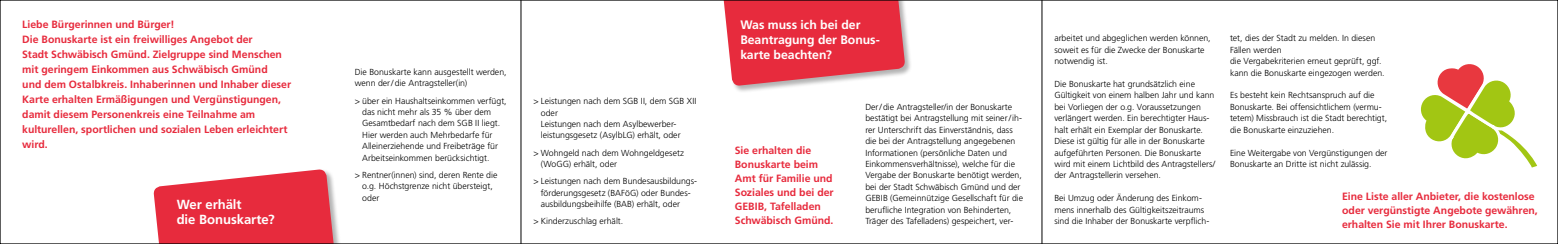
<style>
.page{position:relative;width:1558px;height:244px;background:#fff}
.page>*{position:absolute;margin:0;border:0;box-sizing:border-box;transform-origin:0 0}
.t1{font:700 13.12px/14.9px "Frutiger";letter-spacing:-.005em;color:#fff}
.t2{font:700 12.25px/14.9px "Frutiger";letter-spacing:-.005em;color:#fff}
.t3{font:700 10.5px/14.9px "Frutiger";color:#e72b3d}
.t4{font:300 8.75px/11.4px "Frutiger";color:#000}
</style>
<div class="page">
<div style="left:153px;top:169px;width:190px;height:74px;background:#000;opacity:.3"></div>
<svg style="left:153px;top:169px;width:183px;height:72px;background:#e94c5b"></svg>
<div style="left:721px;top:0;width:191px;height:93px;background:#000;opacity:.3"></div>
<svg style="left:721px;top:2px;width:184px;height:84px;background:#e64756"></svg>
<svg style="left:1421px;top:64px;width:116px;height:103px"></svg>
<hr style="left:521px;top:0;width:1px;height:243px;background:#000">
<hr style="left:1042px;top:0;width:1px;height:243px;background:#000">
<p class="t3" style="left:22px;top:17px;width:270px">Liebe Bürgerinnen und Bürger!<br>Die Bonuskarte ist ein freiwilliges Angebot der<br>Stadt Schwäbisch Gmünd. Zielgruppe sind Menschen mit geringem Einkommen aus Schwäbisch Gmünd<br>und dem Ostalbkreis. Inhaberinnen und Inhaber dieser Karte erhalten Ermäßigungen und Vergünstigungen, damit diesem Personenkreis eine Teilnahme am kulturellen, sportlichen und sozialen Leben erleichtert wird.</p>
<h1 class="t1" style="left:177px;top:196px;width:100px">Wer erhält<br>die Bonuskarte?</h1>
<p class="t4" style="left:355px;top:66px;width:153px">Die Bonuskarte kann ausgestellt werden, wenn der/die Antragsteller(in)</p>
<p class="t4" style="left:362px;top:94px;width:146px;text-indent:-7px">&gt; über ein Haushaltseinkommen verfügt, das nicht mehr als 35 % über dem Gesamtbedarf nach dem SGB II liegt.<br>Hier werden auch Mehrbedarfe für Alleinerziehende und Freibeträge für Arbeitseinkommen berücksichtigt.</p>
<p class="t4" style="left:362px;top:168px;width:137px;text-indent:-7px">&gt; Rentner(innen) sind, deren Rente die o.g. Höchstgrenze nicht übersteigt, oder</p>
<p class="t4" style="left:541px;top:95px;width:157px;text-indent:-7px">&gt; Leistungen nach dem SGB II, dem SGB XII oder<br>Leistungen nach dem Asylbewerber&shy;leistungsgesetz (AsylbLG) erhält, oder</p>
<p class="t4" style="left:541px;top:146px;width:145px;text-indent:-7px">&gt; Wohngeld nach dem Wohngeldgesetz (WoGG) erhält, oder</p>
<p class="t4" style="left:541px;top:175px;width:158px;text-indent:-7px">&gt; Leistungen nach dem Bundesausbildungs&shy;förderungsgesetz (BAFöG) oder Bundes&shy;ausbildungsbeihilfe (BAB) erhält, oder</p>
<p class="t4" style="left:533px;top:214px;width:91px">&gt; Kinderzuschlag erhält.</p>
<h2 class="t2" style="left:740px;top:18px;width:141px">Was muss ich bei der<br>Beantragung der Bonus&shy;karte beachten?</h2>
<p class="t3" style="left:735px;top:142px;width:100px;line-height:14px">Sie erhalten die<br>Bonuskarte beim<br>Amt für Familie und<br>Soziales und bei der<br>GEBIB, Tafelladen<br>Schwäbisch Gmünd.</p>
<p class="t4" style="left:865px;top:101px;width:159px">Der/die Antragsteller/in der Bonuskarte bestätigt bei Antragstellung mit seiner/ih&shy;rer Unterschrift das Einverständnis, dass die bei der Antragstellung angegebenen Informationen (persönliche Daten und Einkommensverhältnisse), welche für die Vergabe der Bonuskarte benötigt werden, bei der Stadt Schwäbisch Gmünd und der GEBIB (Gemeinnützige Gesellschaft für die berufliche Integration von Behinderten, Träger des Tafelladens) gespeichert, ver-</p>
<p class="t4" style="left:1054px;top:32px;width:158px">arbeitet und abgeglichen werden können, soweit es für die Zwecke der Bonuskarte notwendig ist.</p>
<p class="t4" style="left:1054px;top:78px;width:162px">Die Bonuskarte hat grundsätzlich eine Gültigkeit von einem halben Jahr und kann bei Vorliegen der o.g. Voraussetzungen verlängert werden. Ein berechtigter Haus&shy;halt erhält ein Exemplar der Bonuskarte.<br>Diese ist gültig für alle in der Bonuskarte aufgeführten Personen. Die Bonuskarte wird mit einem Lichtbild des Antragstellers/ der Antragstellerin versehen.</p>
<p class="t4" style="left:1054px;top:192px;width:156px">Bei Umzug oder Änderung des Einkom&shy;mens innerhalb des Gültigkeitszeitraums sind die Inhaber der Bonuskarte verpflich-</p>
<p class="t4" style="left:1230px;top:32px;width:156px">tet, dies der Stadt zu melden. In diesen Fällen werden<br>die Vergabekriterien erneut geprüft, ggf. kann die Bonuskarte eingezogen werden.</p>
<p class="t4" style="left:1230px;top:89px;width:159px">Es besteht kein Rechtsanspruch auf die Bonuskarte. Bei offensichtlichem (vermu&shy;tetem) Missbrauch ist die Stadt berechtigt, die Bonuskarte einzuziehen.</p>
<p class="t4" style="left:1230px;top:146px;width:159px">Eine Weitergabe von Vergünstigungen der<br>Bonuskarte an Dritte ist nicht zulässig.</p>
<p class="t3" style="left:1342px;top:188px;width:197px;line-height:14px">Eine Liste aller Anbieter, die kostenlose oder vergünstigte Angebote gewähren, erhalten Sie mit Ihrer Bonuskarte.</p>
</div>
